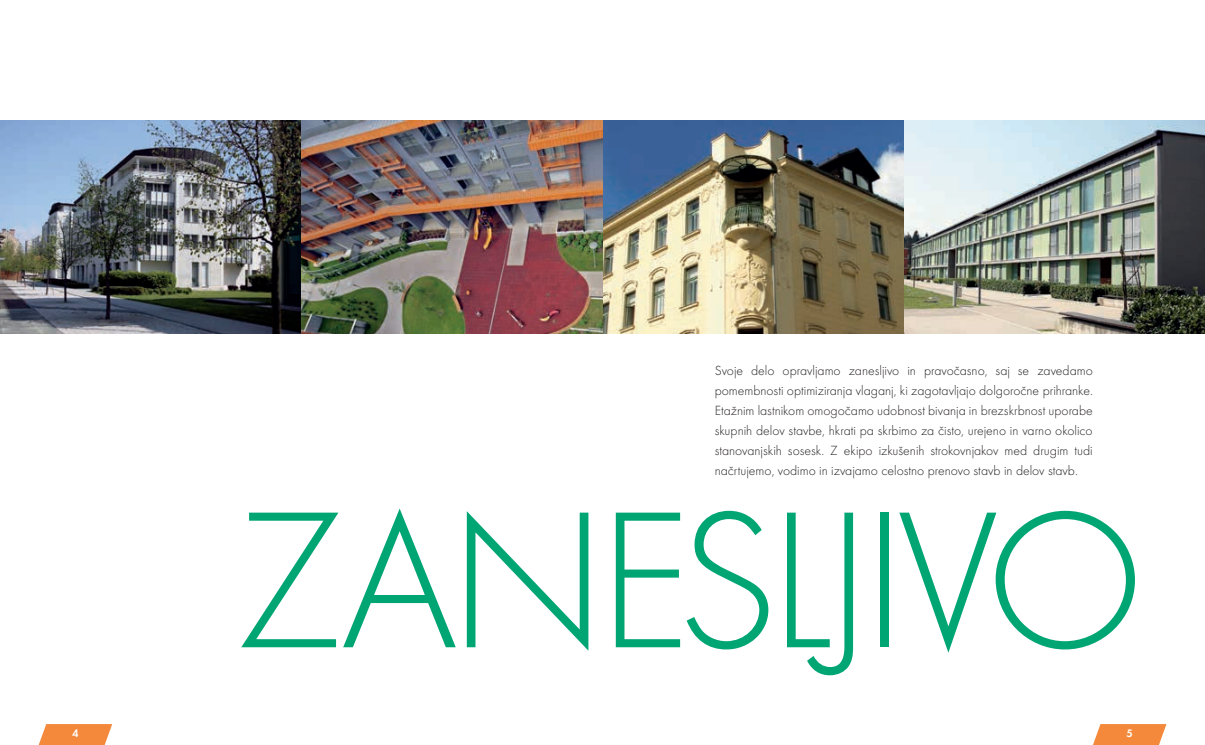
<style>
.page{position:relative;width:1205px;height:745px;background:#fff}
.page>*{position:absolute;margin:0;border:0;box-sizing:border-box;transform-origin:0 0}
.t1{font:201.62px "Futura TCE Ligh";letter-spacing:-.05em;color:#00a574}
.t2{font:13.75px/20px "Futura TCE Ligh";color:#231f20;text-align:justify}
.t3{font:600 11.25px "Futura TCE";color:#fff}
</style>
<div class="page">
<img style="left:0;top:120px;width:1205px;height:213px">
<svg style="left:39px;top:724px;width:73px;height:20px"></svg>
<svg style="left:1093px;top:724px;width:73px;height:20px"></svg>
<p class="t2" style="left:715px;top:360px;width:379px">Svoje delo opravljamo zanesljivo in pravočasno, saj se zavedamo pomembnosti optimiziranja vlaganj, ki zagotavljajo dolgoročne prihranke.<br>Etažnim lastnikom omogočamo udobnost bivanja in brezskrbnost uporabe skupnih delov stavbe, hkrati pa skrbimo za čisto, urejeno in varno okolico stanovanjskih sosesk. Z ekipo izkušenih strokovnjakov med drugim tudi načrtujemo, vodimo in izvajamo celostno prenovo stavb in delov stavb.</p>
<h1 class="t1" style="left:234px;top:466px;width:913px">ZANESLJIVO</h1>
<p class="t3" style="left:72px;top:726px;width:8px">4</p>
<p class="t3" style="left:1126px;top:726px;width:8px">5</p>
</div>
